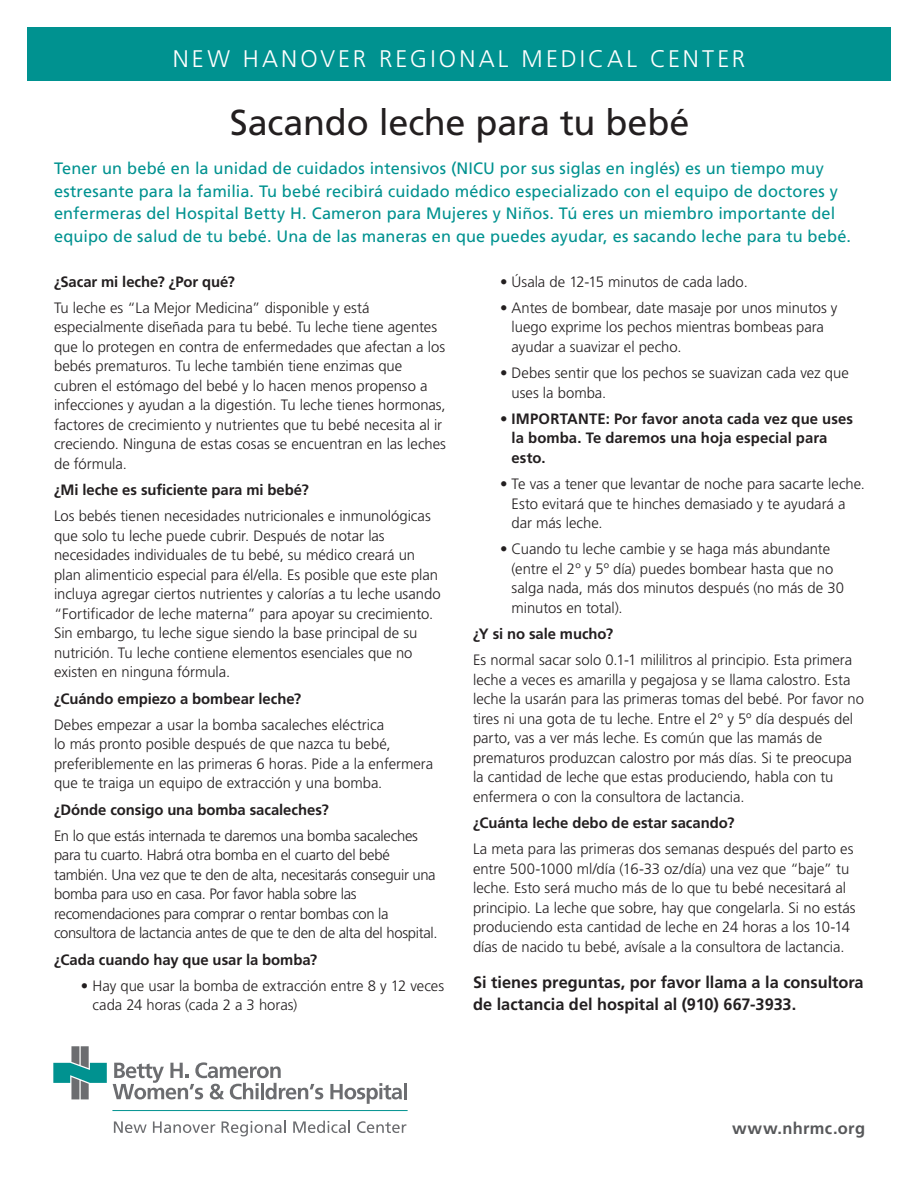
<style>
.page{position:relative;width:918px;height:1188px;background:#fff}
.page>*{position:absolute;margin:0;border:0;box-sizing:border-box;transform-origin:0 0}
.t1{font:36px "Frutiger";letter-spacing:-.005em;color:#231f20}
.t2{font:300 24px "Frutiger";letter-spacing:.13em;color:#fff}
.t3{font:16.5px/22.5px "Frutiger";letter-spacing:.01em;color:#009290}
.t4{font:700 16.5px/22.5px "Frutiger";color:#231f20}
.t5{font:700 16.5px "Frutiger";letter-spacing:.02em;color:#57585a}
.t6{font:300 15px/19.5px "Frutiger";color:#231f20}
.t7{font:300 15px/19.5px "Frutiger";letter-spacing:-.02em;color:#231f20}
.t8{font:700 15px/19.5px "Frutiger";letter-spacing:-.005em;color:#231f20}
</style>
<div class="page">
<div style="left:27px;top:27px;width:864px;height:54px;background:#009290"></div>
<svg style="left:53px;top:1046px;width:54px;height:53px"></svg>
<svg style="left:113px;top:1062px;width:210px;height:37px"></svg>
<svg style="left:330px;top:1083px;width:72px;height:21px"></svg>
<hr style="left:404px;top:1083px;width:3px;height:16px;background:#6c6d70">
<svg style="left:114px;top:1121px;width:33px;height:12px"></svg>
<svg style="left:153px;top:1121px;width:62px;height:12px"></svg>
<svg style="left:222px;top:1121px;width:64px;height:15px"></svg>
<svg style="left:293px;top:1121px;width:57px;height:12px"></svg>
<svg style="left:357px;top:1121px;width:49px;height:12px"></svg>
<hr style="left:112px;top:1110px;width:296px;height:1px;background:#009290">
<h2 class="t2" style="left:173px;top:45px;width:574px">New Hanover REgional Medical Center</h2>
<h1 class="t1" style="left:230px;top:101px;width:461px">Sacando leche para tu bebé</h1>
<p class="t3" style="left:54px;top:157px;width:799px">Tener un bebé en la unidad de cuidados intensivos (NICU por sus siglas en inglés) es un tiempo muy estresante para la familia. Tu bebé recibirá cuidado médico especializado con el equipo de doctores y enfermeras del Hospital Betty H. Cameron para Mujeres y Niños. Tú eres un miembro importante del equipo de salud de tu bebé. Una de las maneras en que puedes ayudar, es sacando leche para tu bebé.</p>
<p class="t8" style="left:54px;top:272px;width:183px">¿Sacar mi leche? ¿Por qué?</p>
<p class="t6" style="left:54px;top:298px;width:394px">Tu leche es “La Mejor Medicina” disponible y está especialmente diseñada para tu bebé. Tu leche tiene agentes que lo protegen en contra de enfermedades que afectan a los bebés prematuros. Tu leche también tiene enzimas que cubren el estómago del bebé y lo hacen menos propenso a infecciones y ayudan a la digestión. Tu leche tienes hormonas, factores de crecimiento y nutrientes que tu bebé necesita al ir creciendo. Ninguna de estas cosas se encuentran en las leches de fórmula.</p>
<p class="t8" style="left:54px;top:480px;width:256px">¿Mi leche es suficiente para mi bebé?</p>
<p class="t6" style="left:54px;top:507px;width:388px">Los bebés tienen necesidades nutricionales e inmunológicas que solo tu leche puede cubrir. Después de notar las necesidades individuales de tu bebé, su médico creará un plan alimenticio especial para él/ella. Es posible que este plan incluya agregar ciertos nutrientes y calorías a tu leche usando “Fortificador de leche materna” para apoyar su crecimiento.<br>Sin embargo, tu leche sigue siendo la base principal de su nutrición. Tu leche contiene elementos esenciales que no existen en ninguna fórmula.</p>
<p class="t8" style="left:54px;top:689px;width:249px">¿Cuándo empiezo a bombear leche?</p>
<p class="t6" style="left:54px;top:715px;width:381px">Debes empezar a usar la bomba sacaleches eléctrica<br>lo más pronto posible después de que nazca tu bebé, preferiblemente en las primeras 6 horas. Pide a la enfermera que te traiga un equipo de extracción y una bomba.</p>
<p class="t8" style="left:54px;top:800px;width:276px">¿Dónde consigo una bomba sacaleches?</p>
<p class="t7" style="left:54px;top:826px;width:385px">En lo que estás internada te daremos una bomba sacaleches para tu cuarto. Habrá otra bomba en el cuarto del bebé también. Una vez que te den de alta, necesitarás conseguir una bomba para uso en casa. Por favor habla sobre las recomendaciones para comprar o rentar bombas con la consultora de lactancia antes de que te den de alta del hospital.</p>
<p class="t8" style="left:54px;top:950px;width:265px">¿Cada cuando hay que usar la bomba?</p>
<p class="t6" style="left:93px;top:976px;width:353px;text-indent:-12px">• Hay que usar la bomba de extracción entre 8 y 12 veces cada 24 horas (cada 2 a 3 horas)</p>
<p class="t6" style="left:500px;top:272px;width:249px">• Úsala de 12-15 minutos de cada lado.</p>
<p class="t6" style="left:512px;top:298px;width:328px;text-indent:-12px">• Antes de bombear, date masaje por unos minutos y luego exprime los pechos mientras bombeas para ayudar a suavizar el pecho.</p>
<p class="t6" style="left:512px;top:363px;width:339px;text-indent:-12px">• Debes sentir que los pechos se suavizan cada vez que uses la bomba.</p>
<p class="t8" style="left:512px;top:409px;width:343px;text-indent:-12px">• IMPORTANTE: Por favor anota cada vez que uses la bomba. Te daremos una hoja especial para esto.</p>
<p class="t6" style="left:512px;top:474px;width:355px;text-indent:-12px">• Te vas a tener que levantar de noche para sacarte leche.<br>Esto evitará que te hinches demasiado y te ayudará a dar más leche.</p>
<p class="t6" style="left:512px;top:540px;width:334px;text-indent:-12px">• Cuando tu leche cambie y se haga más abundante (entre el 2º y 5º día) puedes bombear hasta que no salga nada, más dos minutos después (no más de 30 minutos en total).</p>
<p class="t8" style="left:473px;top:624px;width:142px">¿Y si no sale mucho?</p>
<p class="t6" style="left:473px;top:651px;width:393px">Es normal sacar solo 0.1-1 mililitros al principio. Esta primera leche a veces es amarilla y pegajosa y se llama calostro. Esta leche la usarán para las primeras tomas del bebé. Por favor no tires ni una gota de tu leche. Entre el 2º y 5º día después del parto, vas a ver más leche. Es común que las mamás de prematuros produzcan calostro por más días. Si te preocupa la cantidad de leche que estas produciendo, habla con tu enfermera o con la consultora de lactancia.</p>
<p class="t8" style="left:473px;top:813px;width:263px">¿Cuánta leche debo de estar sacando?</p>
<p class="t6" style="left:473px;top:840px;width:384px">La meta para las primeras dos semanas después del parto es entre 500-1000 ml/día (16-33 oz/día) una vez que “baje” tu leche. Esto será mucho más de lo que tu bebé necesitará al principio. La leche que sobre, hay que congelarla. Si no estás produciendo esta cantidad de leche en 24 horas a los 10-14 días de nacido tu bebé, avísale a la consultora de lactancia.</p>
<p class="t4" style="left:473px;top:971px;width:392px">Si tienes preguntas, por favor llama a la consultora de lactancia del hospital al (910) 667-3933.</p>
<p class="t5" style="left:732px;top:1119px;width:135px">www.nhrmc.org</p>
</div>
